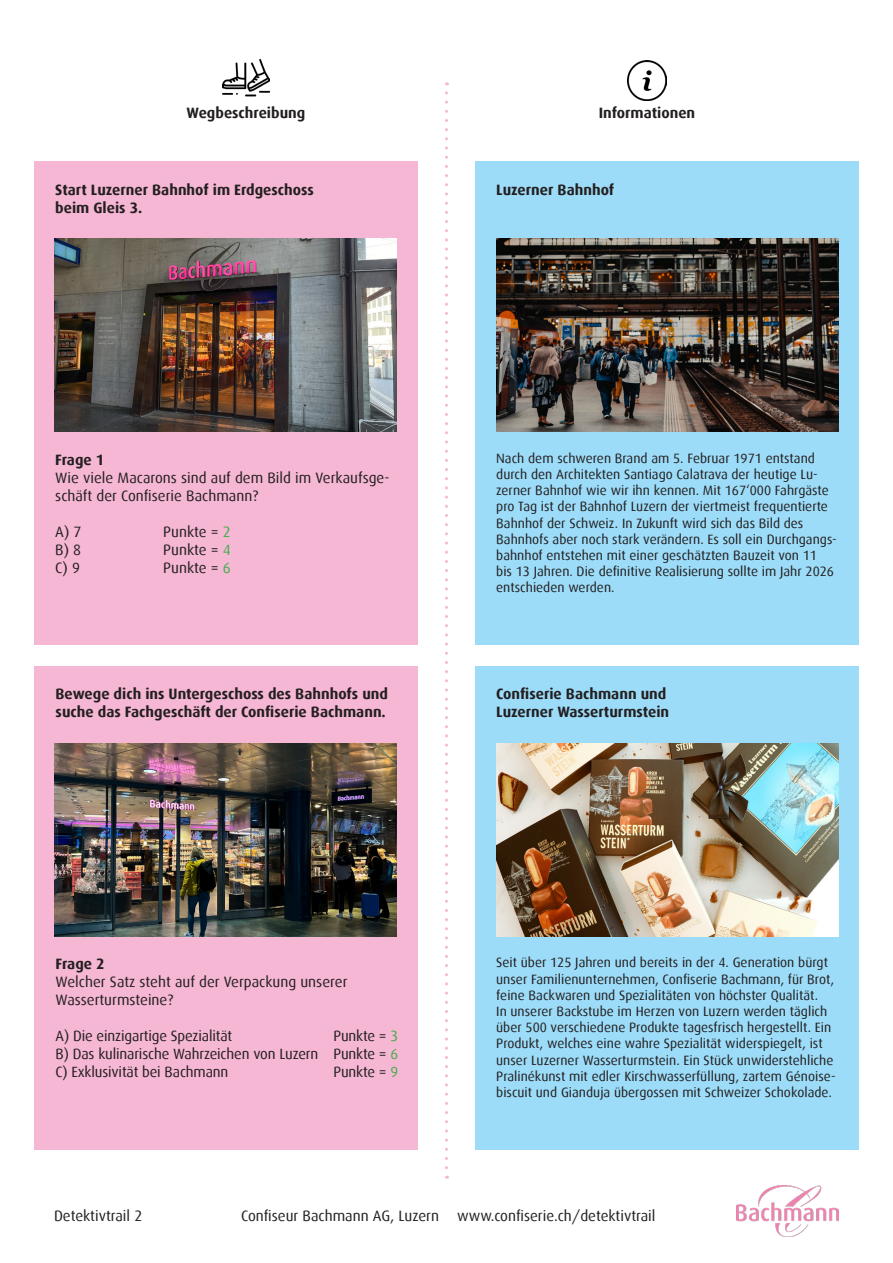
<style>
.page{position:relative;width:893px;height:1263px;background:#fff}
.page>*{position:absolute;margin:0;border:0;box-sizing:border-box;transform-origin:0 0}
.t1{font:15px/18px "Dax";color:#231f20}
.t2{font:700 15px/18px "Dax";color:#231f20}
.t3{font:14.85px "Dax";letter-spacing:-.01em;color:#231f20}
.t4{font:13.5px/16.2px "Dax";color:#231f20}
.s1{color:#40ae49}
</style>
<div class="page">
<img style="left:627px;top:60px;width:40px;height:40px">
<img style="left:223px;top:58px;width:46px;height:39px">
<svg style="left:445px;top:93px;width:3px;height:1086px"></svg>
<img style="left:736px;top:1186px;width:103px;height:50px">
<div style="left:34px;top:162px;width:384px;height:483px;background:#f6b7d4"></div>
<div style="left:475px;top:162px;width:384px;height:483px;background:#9cdcf8"></div>
<div style="left:475px;top:666px;width:384px;height:483px;background:#9cdcf8"></div>
<img style="left:54px;top:239px;width:342px;height:193px">
<div style="left:34px;top:666px;width:384px;height:483px;background:#f6b7d4"></div>
<img style="left:54px;top:743px;width:342px;height:193px">
<img style="left:497px;top:743px;width:342px;height:193px">
<img style="left:497px;top:239px;width:342px;height:193px">
<p class="t2" style="left:187px;top:104px;width:120px">Wegbeschreibung</p>
<p class="t2" style="left:599px;top:104px;width:98px">Informationen</p>
<p class="t2" style="left:55px;top:181px;width:260px">Start Luzerner Bahnhof im Erdgeschoss beim Gleis 3.</p>
<p class="t2" style="left:55px;top:451px;width:51px">Frage 1</p>
<p class="t1" style="left:55px;top:469px;width:336px">Wie viele Macarons sind auf dem Bild im Verkaufsge&shy;schäft der Confiserie Bachmann?</p>
<p class="t1" style="left:55px;top:523px;width:28px">A) 7</p>
<p class="t1" style="left:163px;top:523px;width:69px">Punkte = <span class="s1">2</span></p>
<p class="t1" style="left:55px;top:541px;width:27px">B) 8</p>
<p class="t1" style="left:163px;top:541px;width:69px">Punkte = <span class="s1">4</span></p>
<p class="t1" style="left:55px;top:559px;width:26px">C) 9</p>
<p class="t1" style="left:163px;top:559px;width:69px">Punkte = <span class="s1">6</span></p>
<p class="t2" style="left:56px;top:685px;width:334px">Bewege dich ins Untergeschoss des Bahnhofs und suche das Fachgeschäft der Confiserie Bachmann.</p>
<p class="t2" style="left:56px;top:955px;width:51px">Frage 2</p>
<p class="t1" style="left:56px;top:973px;width:293px">Welcher Satz steht auf der Verpackung unserer<br>Wasserturmsteine?</p>
<p class="t3" style="left:56px;top:1028px;width:178px">A) Die einzigartige Spezialität</p>
<p class="t3" style="left:333px;top:1028px;width:66px">Punkte = <span class="s1">3</span></p>
<p class="t3" style="left:56px;top:1046px;width:344px">B) Das kulinarische Wahrzeichen von Luzern Punkte = <span class="s1">6</span></p>
<p class="t3" style="left:56px;top:1064px;width:174px">C) Exklusivität bei Bachmann</p>
<p class="t3" style="left:333px;top:1064px;width:66px">Punkte = <span class="s1">9</span></p>
<p class="t2" style="left:496px;top:181px;width:119px">Luzerner Bahnhof</p>
<p class="t4" style="left:496px;top:450px;width:342px">Nach dem schweren Brand am 5. Februar 1971 entstand durch den Architekten Santiago Calatrava der heutige Lu&shy;zerner Bahnhof wie wir ihn kennen. Mit 167‘000 Fahrgäste pro Tag ist der Bahnhof Luzern der viertmeist frequentierte Bahnhof der Schweiz. In Zukunft wird sich das Bild des Bahnhofs aber noch stark verändern. Es soll ein Durchgangs&shy;bahnhof entstehen mit einer geschätzten Bauzeit von 11<br>bis 13 Jahren. Die definitive Realisierung sollte im Jahr 2026 entschieden werden.</p>
<p class="t2" style="left:496px;top:685px;width:175px">Confiserie Bachmann und<br>Luzerner Wasserturmstein</p>
<p class="t4" style="left:496px;top:955px;width:341px">Seit über 125 Jahren und bereits in der 4. Generation bürgt unser Familienunternehmen, Confiserie Bachmann, für Brot, feine Backwaren und Spezialitäten von höchster Qualität.<br>In unserer Backstube im Herzen von Luzern werden täglich über 500 verschiedene Produkte tagesfrisch hergestellt. Ein Produkt, welches eine wahre Spezialität widerspiegelt, ist unser Luzerner Wasserturmstein. Ein Stück unwiderstehliche Pralinékunst mit edler Kirschwasserfüllung, zartem Génoise&shy;biscuit und Gianduja übergossen mit Schweizer Schokolade.</p>
<p class="t1" style="left:54px;top:1207px;width:90px">Detektivtrail 2</p>
<p class="t1" style="left:241px;top:1207px;width:416px">Confiseur Bachmann AG, Luzern www.confiserie.ch/detektivtrail</p>
</div>
